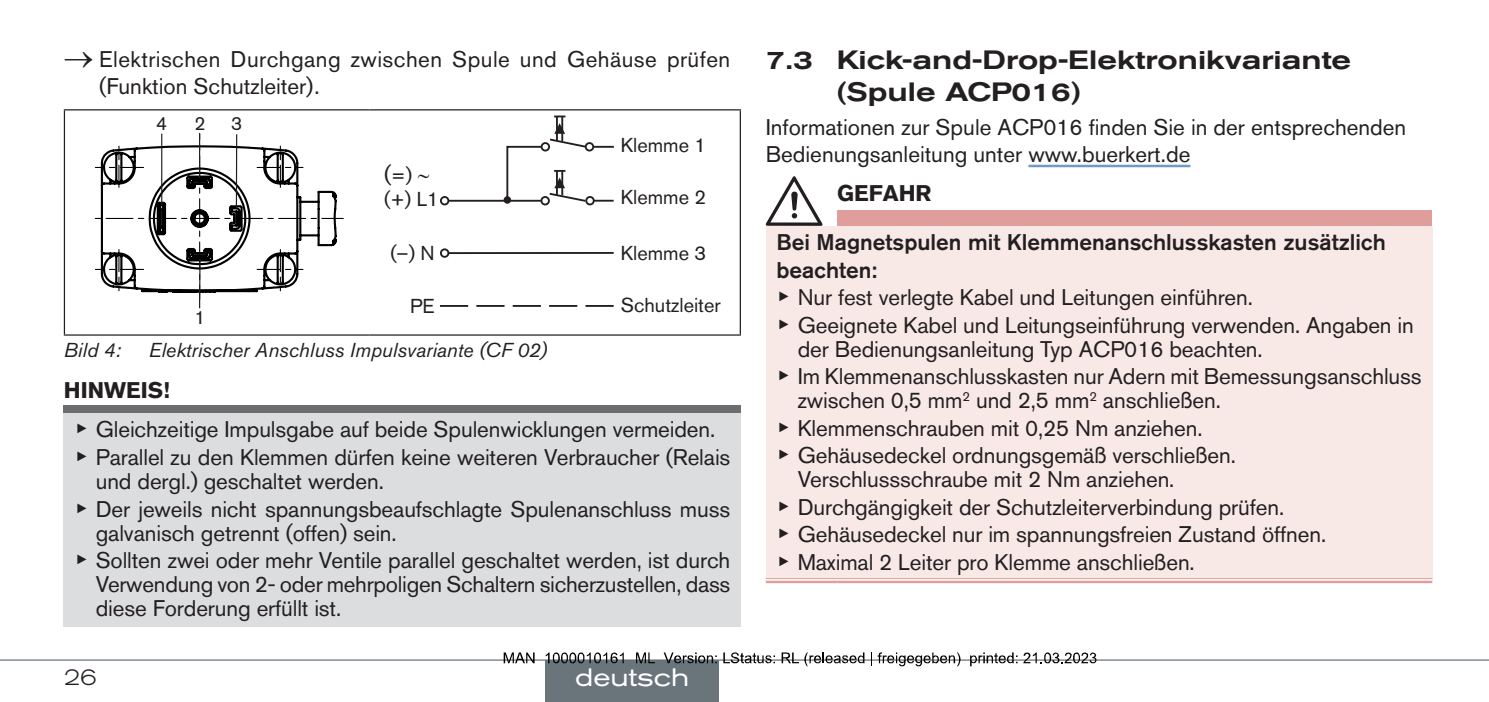
<style>
.page{position:relative;width:1489px;height:702px;background:#fff}
.page>*{position:absolute;margin:0;border:0;box-sizing:border-box;transform-origin:0 0}
.t1{font:500 expanded 26.25px/31.5px "Akzidenz Grotesk BQ";color:#231f20}
.t2{font:expanded 25px "Akzidenz Grotesk BQ";color:#fff}
.Fließtext{font:22.5px/24px "Akzidenz Grotesk BQ";letter-spacing:-.005em;color:#231f20}
.Fließtext-2{font:22.5px/27px "Akzidenz Grotesk BQ";letter-spacing:.02em;color:#231f20}
.SI-Art{font:500 22.5px/27px "Akzidenz Grotesk BQ";color:#231f20}
.SI-Wort{font:700 22.5px "Akzidenz Grotesk BQ";color:#231f20}
.t3{font:300 expanded 22.5px "Akzidenz Grotesk BQ";color:#231f20}
.Fließtext-3{font:20px/24px "Akzidenz Grotesk BQ";color:#231f20}
.t4{font:italic 20px "Akzidenz Grotesk BQ";color:#231f20}
.Beschriftung{font:19px "Akzidenz Grotesk BQ";color:#231f20}
.s1{font-size:22.5px}
.s2{font-family:"Arial Unicode MS"}
</style>
<div class="page">
<hr style="left:64px;top:109px;width:305px;height:1px;background:#231f20">
<hr style="left:64px;top:110px;width:1px;height:224px;background:#231f20">
<hr style="left:369px;top:109px;width:372px;height:1px;background:#231f20">
<hr style="left:739px;top:110px;width:2px;height:224px;background:#231f20">
<hr style="left:64px;top:334px;width:305px;height:1px;background:#231f20">
<hr style="left:369px;top:334px;width:372px;height:1px;background:#231f20">
<svg style="left:94px;top:133px;width:249px;height:175px"></svg>
<hr style="left:199px;top:134px;width:1px;height:44px;background:#231f20">
<hr style="left:161px;top:134px;width:1px;height:71px;background:#231f20">
<hr style="left:236px;top:134px;width:1px;height:74px;background:#231f20">
<hr style="left:199px;top:259px;width:1px;height:40px;background:#231f20">
<hr style="left:448px;top:200px;width:93px;height:2px;background:#231f20">
<div style="left:440px;top:196px;width:9px;height:9px;border:2px solid #231f20;border-radius:50%"></div>
<div style="left:540px;top:196px;width:10px;height:9px;border:2px solid #231f20;border-radius:50%"></div>
<hr style="left:593px;top:146px;width:21px;height:2px;background:#231f20">
<div style="left:584px;top:142px;width:10px;height:9px;border:2px solid #231f20;border-radius:50%"></div>
<hr style="left:593px;top:200px;width:20px;height:2px;background:#231f20">
<div style="left:585px;top:196px;width:9px;height:9px;border:2px solid #231f20;border-radius:50%"></div>
<hr style="left:448px;top:252px;width:165px;height:2px;background:#231f20">
<div style="left:440px;top:248px;width:9px;height:10px;border:2px solid #231f20;border-radius:50%"></div>
<svg style="left:440px;top:305px;width:173px;height:2px"></svg>
<hr style="left:556px;top:116px;width:2px;height:25px;background:#231f20">
<hr style="left:561px;top:116px;width:2px;height:25px;background:#231f20">
<svg style="left:505px;top:123px;width:82px;height:80px"></svg>
<svg style="left:554px;top:115px;width:11px;height:2px"></svg>
<div style="left:64px;top:405px;width:677px;height:8px;background:#6c6d70"></div>
<div style="left:64px;top:413px;width:677px;height:213px;background:#dcdddf"></div>
<hr style="left:1028px;top:165px;width:162px;height:2px;background:#7299c6">
<div style="left:837px;top:210px;width:594px;height:16px;background:#df9e9c"></div>
<div style="left:765px;top:226px;width:666px;height:354px;background:#f8e9e7"></div>
<div style="left:765px;top:578px;width:72px;height:5px;background:#fcf6f6"></div>
<div style="left:837px;top:578px;width:594px;height:5px;background:#fcf6f6"></div>
<hr style="left:765px;top:578px;width:72px;height:1px;background:#df9e9c">
<hr style="left:765px;top:580px;width:72px;height:3px;background:#df9e9c">
<hr style="left:837px;top:578px;width:594px;height:1px;background:#df9e9c">
<hr style="left:837px;top:580px;width:594px;height:3px;background:#df9e9c">
<svg style="left:765px;top:176px;width:57px;height:50px"></svg>
<hr style="left:0;top:659px;width:1488px;height:1px;background:#6a747b">
<div style="left:545px;top:660px;width:174px;height:42px;background:#6a747b"></div>
<svg style="left:503px;top:652px;width:31px;height:11px"></svg>
<svg style="left:545px;top:652px;width:78px;height:11px"></svg>
<svg style="left:636px;top:652px;width:19px;height:11px"></svg>
<svg style="left:663px;top:652px;width:53px;height:11px"></svg>
<svg style="left:723px;top:652px;width:52px;height:11px"></svg>
<svg style="left:781px;top:652px;width:83px;height:14px"></svg>
<svg style="left:871px;top:652px;width:89px;height:14px"></svg>
<svg style="left:970px;top:652px;width:47px;height:14px"></svg>
<svg style="left:1023px;top:652px;width:73px;height:11px"></svg>
<p class="Fließtext-2" style="left:99px;top:45px;width:632px;text-indent:-35px">→ Elektrischen Durchgang zwischen Spule und Gehäuse prüfen (Funktion Schutzleiter).</p>
<p class="Beschriftung" style="left:156px;top:112px;width:13px">4</p>
<p class="Beschriftung" style="left:194px;top:112px;width:13px">2</p>
<p class="Beschriftung" style="left:231px;top:112px;width:13px">3</p>
<p class="Beschriftung" style="left:194px;top:306px;width:13px">1</p>
<p class="Fließtext-3" style="left:384px;top:163px;width:56px"><span class="s1">(</span>=) ∼ (+) L1</p>
<p class="Fließtext-3" style="left:390px;top:241px;width:46px">(–) N</p>
<p class="Fließtext-3" style="left:410px;top:294px;width:26px">PE</p>
<p class="Fließtext-3" style="left:620px;top:133px;width:87px">Klemme 1</p>
<p class="Fließtext-3" style="left:620px;top:184px;width:87px">Klemme 2</p>
<p class="Fließtext-3" style="left:620px;top:241px;width:87px">Klemme 3</p>
<p class="Fließtext-3" style="left:620px;top:292px;width:102px">Schutzleiter</p>
<p class="t4" style="left:64px;top:338px;width:59px">Bild 4:</p>
<p class="t4" style="left:149px;top:338px;width:400px">Elektrischer Anschluss Impulsvariante (CF 02)</p>
<p class="SI-Wort" style="left:64px;top:377px;width:107px">HINWEIS!</p>
<p class="Fließtext" style="left:74px;top:417px;width:642px"><span class="s2">▶</span> Gleichzeitige Impulsgabe auf beide Spulenwicklungen vermeiden.</p>
<p class="Fließtext" style="left:96px;top:445px;width:636px;text-indent:-21px"><span class="s2">▶</span> Parallel zu den Klemmen dürfen keine weiteren Verbraucher (Relais und dergl.) geschaltet werden.</p>
<p class="Fließtext" style="left:96px;top:496px;width:636px;text-indent:-21px"><span class="s2">▶</span> Der jeweils nicht spannungsbeaufschlagte Spulenanschluss muss galvanisch getrennt (offen) sein.</p>
<p class="Fließtext" style="left:96px;top:548px;width:636px;text-align:justify;text-indent:-21px"><span class="s2">▶</span> Sollten zwei oder mehr Ventile parallel geschaltet werden, ist durch Verwendung von 2- oder mehrpoligen Schaltern sicherzustellen, dass diese Forderung erfüllt ist.</p>
<p class="t3" style="left:64px;top:664px;width:34px">26</p>
<p class="t2" style="left:575px;top:662px;width:116px">deutsch</p>
<p class="t1" style="left:836px;top:45px;width:516px;text-indent:-71px">7.3 Kick-and-Drop-Elektronikvariante (Spule ACP016)</p>
<p class="Fließtext" style="left:765px;top:113px;width:642px;line-height:27px">Informationen zur Spule ACP016 finden Sie in der entsprechenden<br>Bedienungsanleitung unter www.buerkert.de</p>
<p class="SI-Wort" style="left:837px;top:180px;width:96px">GEFAHR</p>
<p class="SI-Art" style="left:776px;top:229px;width:611px">Bei Magnetspulen mit Klemmenanschlusskasten zusätzlich beachten:</p>
<p class="Fließtext" style="left:776px;top:285px;width:478px"><span class="s2">▶</span> Nur fest verlegte Kabel und Leitungen einführen.</p>
<p class="Fließtext" style="left:797px;top:312px;width:617px;text-indent:-21px"><span class="s2">▶</span> Geeignete Kabel und Leitungseinführung verwenden. Angaben in der Bedienungsanleitung Typ ACP016 beachten.</p>
<p class="Fließtext" style="left:797px;top:364px;width:625px;text-indent:-21px"><span class="s2">▶</span> Im Klemmenanschlusskasten nur Adern mit Bemessungsanschluss zwischen 0,5 mm<sup>2</sup> und 2,5 mm<sup>2</sup> anschließen.</p>
<p class="Fließtext" style="left:776px;top:416px;width:427px"><span class="s2">▶</span> Klemmenschrauben mit 0,25 Nm anziehen.</p>
<p class="Fließtext" style="left:797px;top:443px;width:440px;text-indent:-21px"><span class="s2">▶</span> Gehäusedeckel ordnungsgemäß verschließen.<br>Verschlussschraube mit 2 Nm anziehen.</p>
<p class="Fließtext" style="left:776px;top:495px;width:509px"><span class="s2">▶</span> Durchgängigkeit der Schutzleiterverbindung prüfen.</p>
<p class="Fließtext" style="left:776px;top:522px;width:551px"><span class="s2">▶</span> Gehäusedeckel nur im spannungsfreien Zustand öffnen.</p>
<p class="Fließtext" style="left:776px;top:550px;width:420px"><span class="s2">▶</span> Maximal 2 Leiter pro Klemme anschließen.</p>
</div>
